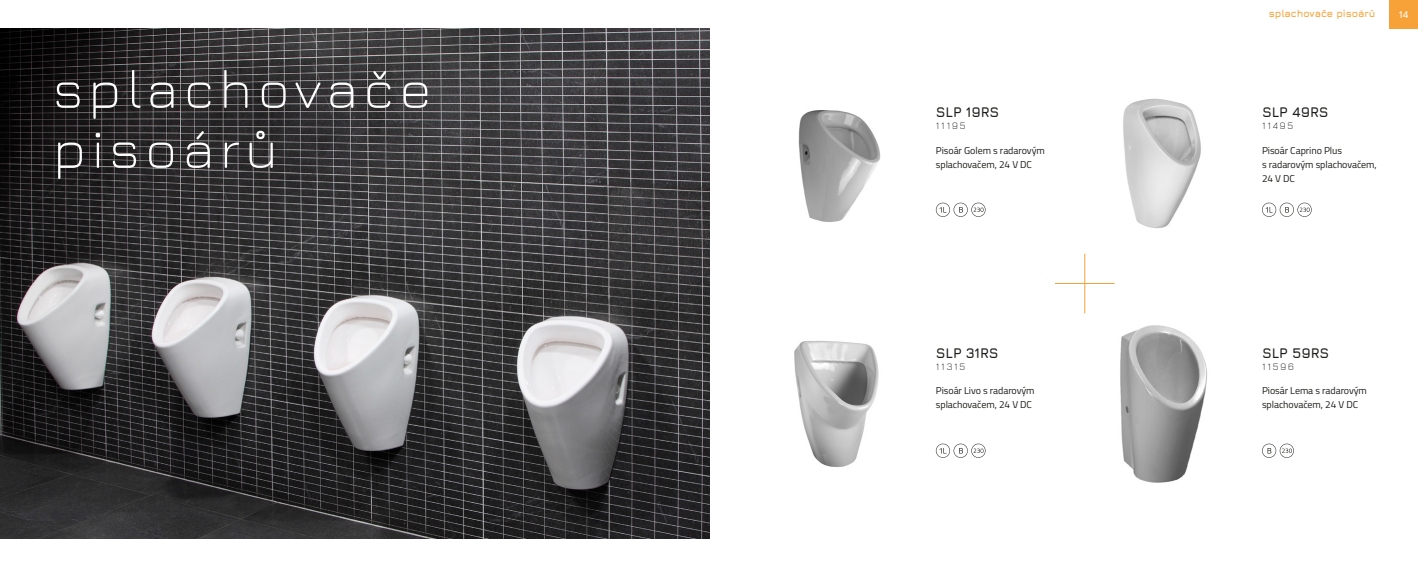
<style>
.page{position:relative;width:1418px;height:567px;background:#fff}
.page>*{position:absolute;margin:0;border:0;box-sizing:border-box;transform-origin:0 0}
.t1{font:300 55px/60px "Jura";letter-spacing:.1em;color:#fff}
.t2{font:700 14px "Jura";letter-spacing:-.005em;color:#1d1d1b}
.t3{font:10px/14px "Titillium";letter-spacing:-.005em;color:#1d1d1b}
.t4{font:300 10px "Jura";letter-spacing:.2em;color:#1d1d1b}
.t5{font:700 10px "Jura";letter-spacing:-.005em;color:#f6a238}
.t6{font:700 10px "Jura";color:#fff}
</style>
<div class="page">
<div style="left:1389px;top:0;width:28px;height:28px;background:#f6a238"></div>
<img style="left:0;top:28px;width:709px;height:511px">
<hr style="left:1054px;top:283px;width:60px;height:1px;background:#f6a238">
<hr style="left:1084px;top:254px;width:1px;height:59px;background:#f6a238">
<img style="left:798px;top:110px;width:83px;height:112px">
<img style="left:1120px;top:325px;width:87px;height:158px">
<img style="left:1123px;top:98px;width:78px;height:131px">
<img style="left:794px;top:340px;width:85px;height:127px">
<svg style="left:935px;top:203px;width:50px;height:14px"></svg>
<svg style="left:935px;top:444px;width:50px;height:14px"></svg>
<svg style="left:1262px;top:444px;width:31px;height:14px"></svg>
<svg style="left:1262px;top:203px;width:49px;height:14px"></svg>
<h1 class="t1" style="left:53px;top:55px;width:380px">splachovače pisoárů</h1>
<p class="t5" style="left:1268px;top:7px;width:108px">splachovače pisoárů</p>
<p class="t6" style="left:1398px;top:7px;width:11px">14</p>
<h2 class="t2" style="left:935px;top:102px;width:65px">SLP 19RS</h2>
<h2 class="t2" style="left:1261px;top:102px;width:68px">SLP 49RS</h2>
<p class="t4" style="left:935px;top:119px;width:31px">11195</p>
<p class="t4" style="left:1261px;top:119px;width:33px">11495</p>
<p class="t3" style="left:935px;top:142px;width:110px">Pisoár Golem s radarovým splachovačem, 24 V DC</p>
<p class="t3" style="left:1261px;top:142px;width:116px">Pisoár Caprino Plus<br>s radarovým splachovačem,<br>24 V DC</p>
<h2 class="t2" style="left:935px;top:343px;width:64px">SLP 31RS</h2>
<p class="t4" style="left:935px;top:360px;width:31px">11315</p>
<h2 class="t2" style="left:1261px;top:343px;width:69px">SLP 59RS</h2>
<p class="t4" style="left:1261px;top:360px;width:34px">11596</p>
<p class="t3" style="left:935px;top:383px;width:100px">Pisoár Livo s radarovým splachovačem, 24 V DC</p>
<p class="t3" style="left:1261px;top:383px;width:106px">Piosár Lema s radarovým splachovačem, 24 V DC</p>
</div>
